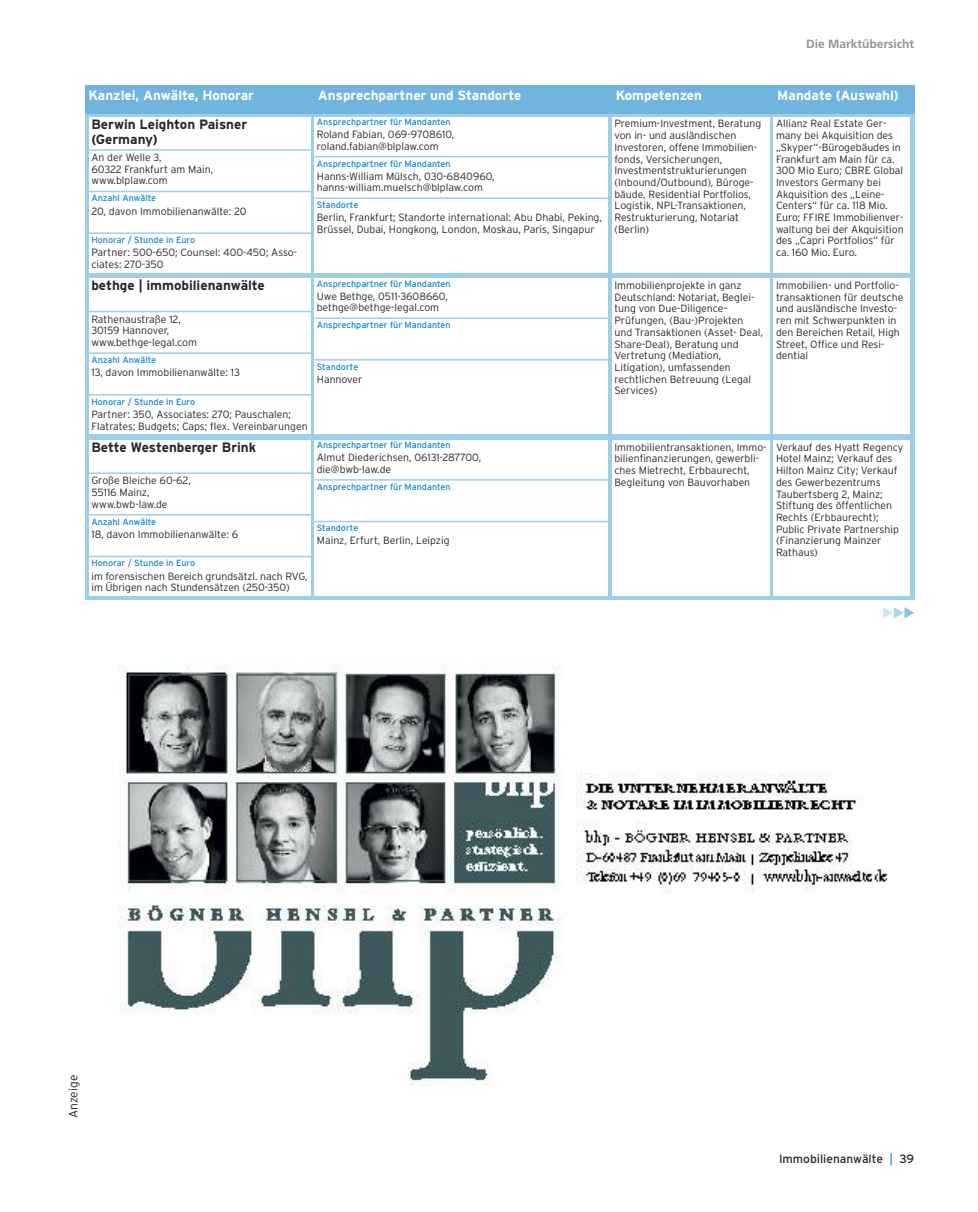
<style>
.page{position:relative;width:978px;height:1212px;background:#fff}
.page>*{position:absolute;margin:0;border:0;box-sizing:border-box;transform-origin:0 0}
.t1{font:700 13.5px "Interstate";color:#fff}
.t2{font:700 13.5px/15px "Interstate";color:#272627}
.t3{font:12px "Interstate";color:#272627}
.t4{font:700 12px "Frutiger";color:#919396}
.t5{font:300 12px "Interstate";color:#272627}
.t6{font:300 10.5px/11.7px "Interstate";color:#272627}
.t7{font:9px "Interstate";color:#1084c8}
.s1{color:#1084c8}
</style>
<div class="page">
<div style="left:85px;top:85px;width:829px;height:29px;background:#70b5de"></div>
<div style="left:85px;top:114px;width:829px;height:162px;background:#9fcee9"></div>
<div style="left:89px;top:117px;width:221px;height:156px;background:#fff"></div>
<div style="left:315px;top:117px;width:293px;height:156px;background:#fff"></div>
<div style="left:612px;top:117px;width:158px;height:156px;background:#fff"></div>
<div style="left:774px;top:117px;width:136px;height:156px;background:#fff"></div>
<hr style="left:87px;top:149px;width:226px;height:2px;background:#9fcee9">
<hr style="left:87px;top:232px;width:226px;height:2px;background:#9fcee9">
<hr style="left:87px;top:191px;width:226px;height:1px;background:#9fcee9">
<hr style="left:314px;top:156px;width:296px;height:1px;background:#9fcee9">
<hr style="left:314px;top:197px;width:296px;height:2px;background:#9fcee9">
<svg style="left:85px;top:276px;width:829px;height:162px;background:#acd4ec"></svg>
<div style="left:89px;top:279px;width:221px;height:155px;background:#fff"></div>
<div style="left:315px;top:279px;width:293px;height:155px;background:#fff"></div>
<div style="left:612px;top:279px;width:158px;height:155px;background:#fff"></div>
<div style="left:774px;top:279px;width:136px;height:155px;background:#fff"></div>
<hr style="left:87px;top:311px;width:226px;height:1px;background:#9fcee9">
<hr style="left:87px;top:394px;width:226px;height:2px;background:#9fcee9">
<hr style="left:87px;top:352px;width:226px;height:2px;background:#9fcee9">
<hr style="left:314px;top:317px;width:296px;height:2px;background:#9fcee9">
<hr style="left:314px;top:359px;width:296px;height:2px;background:#9fcee9">
<svg style="left:883px;top:607px;width:31px;height:11px"></svg>
<div style="left:85px;top:438px;width:829px;height:161px;background:#9fcee9"></div>
<div style="left:89px;top:440px;width:221px;height:156px;background:#fff"></div>
<div style="left:315px;top:440px;width:293px;height:156px;background:#fff"></div>
<div style="left:612px;top:440px;width:158px;height:156px;background:#fff"></div>
<div style="left:774px;top:440px;width:136px;height:156px;background:#fff"></div>
<hr style="left:87px;top:472px;width:226px;height:2px;background:#9fcee9">
<hr style="left:87px;top:556px;width:226px;height:1px;background:#9fcee9">
<hr style="left:87px;top:514px;width:226px;height:1px;background:#9fcee9">
<hr style="left:314px;top:479px;width:296px;height:2px;background:#9fcee9">
<hr style="left:314px;top:521px;width:296px;height:1px;background:#9fcee9">
<img style="left:119px;top:665px;width:769px;height:421px">
<p class="t4" style="left:806px;top:39px;width:109px">Die Marktübersicht</p>
<p class="t1" style="left:88px;top:88px;width:167px">Kanzlei, Anwälte, Honorar</p>
<p class="t1" style="left:318px;top:88px;width:205px">Ansprechpartner und Standorte</p>
<p class="t1" style="left:616px;top:88px;width:88px">Kompetenzen</p>
<p class="t1" style="left:777px;top:88px;width:123px">Mandate (Auswahl)</p>
<p class="t6" style="left:614px;top:118px;width:148px">Premium-Investment, Beratung von in- und ausländischen<br>Investoren, offene Immobilien&shy;fonds, Versicherungen,<br>Investmentstrukturierungen (Inbound/Outbound), Büroge&shy;bäude, Residential Portfolios,<br>Logistik, NPL-Transaktionen,<br>Restrukturierung, Notariat (Berlin)</p>
<p class="t6" style="left:776px;top:118px;width:129px">Allianz Real Estate Ger&shy;many bei Akquisition des „Skyper“-Bürogebäudes in<br>Frankfurt am Main für ca.<br>300 Mio Euro; CBRE Global<br>Investors Germany bei<br>Akquisition des „Leine-<br>Centers“ für ca. 118 Mio.<br>Euro; FFIRE Immobilienver&shy;waltung bei der Akquisition des „Capri Portfolios“ für ca. 160 Mio. Euro.</p>
<p class="t7" style="left:317px;top:117px;width:135px">Ansprechpartner für Mandanten</p>
<p class="t2" style="left:91px;top:117px;width:157px">Berwin Leighton Paisner (Germany)</p>
<p class="t6" style="left:91px;top:152px;width:123px">An der Welle 3,<br>60322 Frankfurt am Main, www.blplaw.com</p>
<p class="t6" style="left:91px;top:205px;width:157px">20, davon Immobilienanwälte: 20</p>
<p class="t6" style="left:91px;top:247px;width:207px">Partner: 500-650; Counsel: 400-450; Asso&shy;ciates: 270-350</p>
<p class="t6" style="left:317px;top:129px;width:139px">Roland Fabian, 069-9708610, roland.fabian@blplaw.com</p>
<p class="t6" style="left:317px;top:170px;width:179px">Hanns-William Mülsch, 030-6840960, hanns-william.muelsch@blplaw.com</p>
<p class="t7" style="left:317px;top:158px;width:135px">Ansprechpartner für Mandanten</p>
<p class="t7" style="left:91px;top:193px;width:66px">Anzahl Anwälte</p>
<p class="t7" style="left:91px;top:235px;width:105px">Honorar / Stunde in Euro</p>
<p class="t7" style="left:317px;top:200px;width:43px">Standorte</p>
<p class="t6" style="left:317px;top:212px;width:287px">Berlin, Frankfurt; Standorte international: Abu Dhabi, Peking,<br>Brüssel, Dubai, Hongkong, London, Moskau, Paris, Singapur</p>
<p class="t2" style="left:91px;top:278px;width:175px">bethge | immobilienanwälte</p>
<p class="t6" style="left:91px;top:313px;width:107px">Rathenaustraße 12,<br>30159 Hannover, www.bethge-legal.com</p>
<p class="t6" style="left:91px;top:367px;width:150px">13, davon Immobilienanwälte: 13</p>
<p class="t6" style="left:91px;top:408px;width:218px">Partner: 350, Associates: 270; Pauschalen;<br>Flatrates; Budgets; Caps; flex. Vereinbarungen</p>
<p class="t7" style="left:91px;top:355px;width:66px">Anzahl Anwälte</p>
<p class="t7" style="left:91px;top:396px;width:105px">Honorar / Stunde in Euro</p>
<p class="t2" style="left:91px;top:440px;width:166px">Bette Westenberger Brink</p>
<p class="t6" style="left:91px;top:475px;width:101px">Große Bleiche 60-62,<br>55116 Mainz, www.bwb-law.de</p>
<p class="t6" style="left:91px;top:528px;width:148px">18, davon Immobilienanwälte: 6</p>
<p class="t6" style="left:91px;top:570px;width:218px">im forensischen Bereich grundsätzl. nach RVG, im Übrigen nach Stundensätzen (250-350)</p>
<p class="t7" style="left:91px;top:516px;width:66px">Anzahl Anwälte</p>
<p class="t7" style="left:91px;top:558px;width:105px">Honorar / Stunde in Euro</p>
<p class="t7" style="left:317px;top:278px;width:135px">Ansprechpartner für Mandanten</p>
<p class="t6" style="left:317px;top:290px;width:133px">Uwe Bethge, 0511-3608660, bethge@bethge-legal.com</p>
<p class="t7" style="left:317px;top:320px;width:135px">Ansprechpartner für Mandanten</p>
<p class="t7" style="left:317px;top:361px;width:43px">Standorte</p>
<p class="t6" style="left:317px;top:373px;width:47px">Hannover</p>
<p class="t7" style="left:317px;top:440px;width:135px">Ansprechpartner für Mandanten</p>
<p class="t6" style="left:317px;top:452px;width:166px">Almut Diederichsen, 06131-287700, die@bwb-law.de</p>
<p class="t7" style="left:317px;top:481px;width:135px">Ansprechpartner für Mandanten</p>
<p class="t7" style="left:317px;top:523px;width:43px">Standorte</p>
<p class="t6" style="left:317px;top:535px;width:134px">Mainz, Erfurt, Berlin, Leipzig</p>
<p class="t6" style="left:614px;top:280px;width:150px">Immobilienprojekte in ganz<br>Deutschland: Notariat, Beglei&shy;tung von Due-Diligence–<br>Prüfungen, (Bau-)Projekten und Transaktionen (Asset- Deal,<br>Share-Deal), Beratung und<br>Vertretung (Mediation,<br>Litigation), umfassenden rechtlichen Betreuung (Legal<br>Services)</p>
<p class="t6" style="left:776px;top:280px;width:129px">Immobilien- und Portfolio&shy;transaktionen für deutsche und ausländische Investo&shy;ren mit Schwerpunkten in den Bereichen Retail, High<br>Street, Office und Resi&shy;dential</p>
<p class="t6" style="left:614px;top:441px;width:154px">Immobilientransaktionen, Immo&shy;bilienfinanzierungen, gewerbli&shy;ches Mietrecht, Erbbaurecht,<br>Begleitung von Bauvorhaben</p>
<p class="t6" style="left:776px;top:441px;width:129px">Verkauf des Hyatt Regency<br>Hotel Mainz; Verkauf des<br>Hilton Mainz City; Verkauf des Gewerbezentrums<br>Taubertsberg 2, Mainz;<br>Stiftung des öffentlichen<br>Rechts (Erbbaurecht);<br>Public Private Partnership (Finanzierung Mainzer<br>Rathaus)</p>
<p class="t5" style="left:66px;top:1118px;width:45px;rotate:-90deg">Anzeige</p>
<p class="t3" style="left:779px;top:1151px;width:137px">Immobilienanwälte <span class="s1">|</span> 39</p>
</div>
